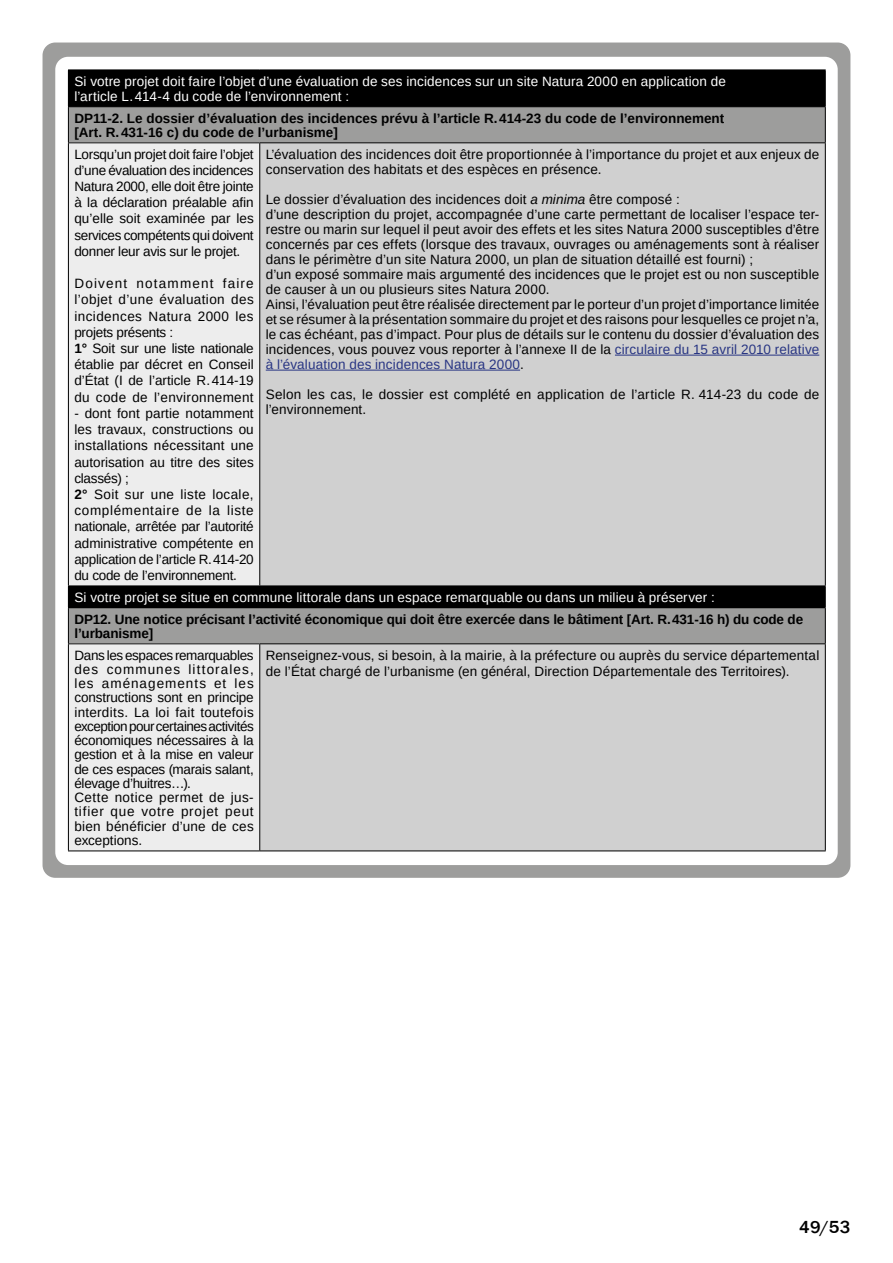
<style>
.page{position:relative;width:893px;height:1263px;background:#fff}
.page>*{position:absolute;margin:0;border:0;box-sizing:border-box;transform-origin:0 0}
.t1{font:500 18px "Franklin Gothic";color:#000}
.texte{font:13.5px/16.2px "Liberation Sans";letter-spacing:.01em;color:#000;text-align:justify}
.titre_2{font:700 13.5px/14.2px "Liberation Sans";letter-spacing:-.01em;color:#000}
.tableau_noir{font:13.5px/15px "Liberation Sans";letter-spacing:.01em;color:#fff}
.s1{font-weight:700}
.s2{font-style:italic}
.s3{color:#283583}
</style>
<div class="page">
<div style="left:43px;top:43px;width:807px;height:835px;background:#9d9d9c;border-radius:13px"></div>
<div style="left:55px;top:57px;width:783px;height:808px;background:#fff;border-radius:13px"></div>
<div style="left:68px;top:70px;width:757px;height:37px;background:#000"></div>
<div style="left:69px;top:107px;width:756px;height:536px;background:#9d9d9c"></div>
<div style="left:68px;top:143px;width:192px;height:443px;background:#ededed"></div>
<div style="left:260px;top:143px;width:565px;height:707px;background:#d0d0d0"></div>
<div style="left:68px;top:586px;width:757px;height:22px;background:#000"></div>
<div style="left:68px;top:644px;width:192px;height:207px;background:#ededed"></div>
<hr style="left:825px;top:70px;width:1px;height:36px;background:#000">
<hr style="left:68px;top:107px;width:1px;height:35px;background:#000">
<hr style="left:260px;top:106px;width:566px;height:1px;background:#000">
<hr style="left:825px;top:107px;width:1px;height:35px;background:#000">
<hr style="left:68px;top:142px;width:192px;height:1px;background:#000">
<hr style="left:68px;top:143px;width:1px;height:442px;background:#000">
<hr style="left:260px;top:142px;width:566px;height:1px;background:#000">
<hr style="left:259px;top:143px;width:1px;height:442px;background:#000">
<hr style="left:825px;top:143px;width:1px;height:442px;background:#000">
<hr style="left:68px;top:585px;width:192px;height:1px;background:#000">
<hr style="left:260px;top:585px;width:566px;height:1px;background:#000">
<svg style="left:825px;top:586px;width:1px;height:21px"></svg>
<hr style="left:68px;top:608px;width:1px;height:35px;background:#000">
<hr style="left:260px;top:607px;width:566px;height:1px;background:#000">
<hr style="left:825px;top:608px;width:1px;height:35px;background:#000">
<hr style="left:68px;top:643px;width:192px;height:1px;background:#000">
<hr style="left:68px;top:644px;width:1px;height:206px;background:#000">
<hr style="left:260px;top:643px;width:566px;height:1px;background:#000">
<hr style="left:259px;top:644px;width:1px;height:206px;background:#000">
<hr style="left:825px;top:644px;width:1px;height:206px;background:#000">
<hr style="left:68px;top:850px;width:192px;height:1px;background:#000">
<hr style="left:260px;top:850px;width:566px;height:1px;background:#000">
<hr style="left:615px;top:355px;width:204px;height:1px;background:#283583">
<hr style="left:266px;top:370px;width:254px;height:1px;background:#283583">
<p class="tableau_noir" style="left:74px;top:74px;width:653px">Si votre projet doit faire l’objet d’une évaluation de ses incidences sur un site Natura 2000 en application de l’article L.414-4 du code de l’environnement :</p>
<p class="titre_2" style="left:74px;top:111px;width:651px">DP11-2. Le dossier d’évaluation des incidences prévu à l’article R.414-23 du code de l’environnement [Art. R.431-16 c) du code de l’urbanisme]</p>
<p class="texte" style="left:74px;top:146px;width:181px">Lorsqu’un projet doit faire l’objet d’une évaluation des incidences Natura 2000, elle doit être jointe à la déclaration préalable afin qu’elle soit examinée par les services compétents qui doivent donner leur avis sur le projet.</p>
<p class="texte" style="left:74px;top:276px;width:181px">Doivent notamment faire l’objet d’une évaluation des incidences Natura 2000 les projets présents :</p>
<p class="texte" style="left:74px;top:340px;width:181px"><span class="s1">1°</span> Soit sur une liste nationale établie par décret en Conseil d’État (I de l’article R.414-19 du code de l’environnement</p>
<p class="texte" style="left:74px;top:405px;width:181px">- dont font partie notamment les travaux, constructions ou installations nécessitant une autorisation au titre des sites classés) ;</p>
<p class="texte" style="left:74px;top:486px;width:181px"><span class="s1">2°</span> Soit sur une liste locale, complémentaire de la liste nationale, arrêtée par l’autorité administrative compétente en application de l’article R.414-20 du code de l’environnement.</p>
<p class="texte" style="left:266px;top:147px;width:555px;line-height:15px">L’évaluation des incidences doit être proportionnée à l’importance du projet et aux enjeux de conservation des habitats et des espèces en présence.</p>
<p class="texte" style="left:266px;top:191px;width:416px">Le dossier d’évaluation des incidences doit <span class="s2">a minima</span> être composé :</p>
<p class="texte" style="left:266px;top:207px;width:555px;line-height:15px">d’une description du projet, accompagnée d’une carte permettant de localiser l’espace ter&shy;restre ou marin sur lequel il peut avoir des effets et les sites Natura 2000 susceptibles d’être concernés par ces effets (lorsque des travaux, ouvrages ou aménagements sont à réaliser dans le périmètre d’un site Natura 2000, un plan de situation détaillé est fourni) ;</p>
<p class="texte" style="left:266px;top:267px;width:555px;line-height:15px">d’un exposé sommaire mais argumenté des incidences que le projet est ou non susceptible de causer à un ou plusieurs sites Natura 2000.</p>
<p class="texte" style="left:266px;top:297px;width:555px;line-height:15px">Ainsi, l’évaluation peut être réalisée directement par le porteur d’un projet d’importance limitée et se résumer à la présentation sommaire du projet et des raisons pour lesquelles ce projet n’a, le cas échéant, pas d’impact. Pour plus de détails sur le contenu du dossier d’évaluation des incidences, vous pouvez vous reporter à l’annexe II de la <span class="s3">circulaire du 15 avril 2010 relative à l’évaluation des incidences Natura 2000</span>.</p>
<p class="texte" style="left:266px;top:387px;width:555px;line-height:15px">Selon les cas, le dossier est complété en application de l’article R. 414-23 du code de l’environnement.</p>
<p class="tableau_noir" style="left:74px;top:590px;width:642px">Si votre projet se situe en commune littorale dans un espace remarquable ou dans un milieu à préserver :</p>
<p class="titre_2" style="left:74px;top:612px;width:730px">DP12. Une notice précisant l’activité économique qui doit être exercée dans le bâtiment [Art. R.431-16 h) du code de l’urbanisme]</p>
<p class="texte" style="left:74px;top:648px;width:181px;line-height:14.2px">Dans les espaces remarquables des communes littorales, les aménagements et les constructions sont en principe interdits. La loi fait toutefois exception pour certaines activités économiques nécessaires à la gestion et à la mise en valeur de ces espaces (marais salant, élevage d’huitres…).</p>
<p class="texte" style="left:74px;top:790px;width:181px;line-height:14.2px">Cette notice permet de jus&shy;tifier que votre projet peut bien bénéficier d’une de ces exceptions.</p>
<p class="texte" style="left:266px;top:647px;width:555px">Renseignez-vous, si besoin, à la mairie, à la préfecture ou auprès du service départemental de l’État chargé de l’urbanisme (en général, Direction Départementale des Territoires).</p>
<h1 class="t1" style="left:799px;top:1216px;width:53px">49/53</h1>
</div>
